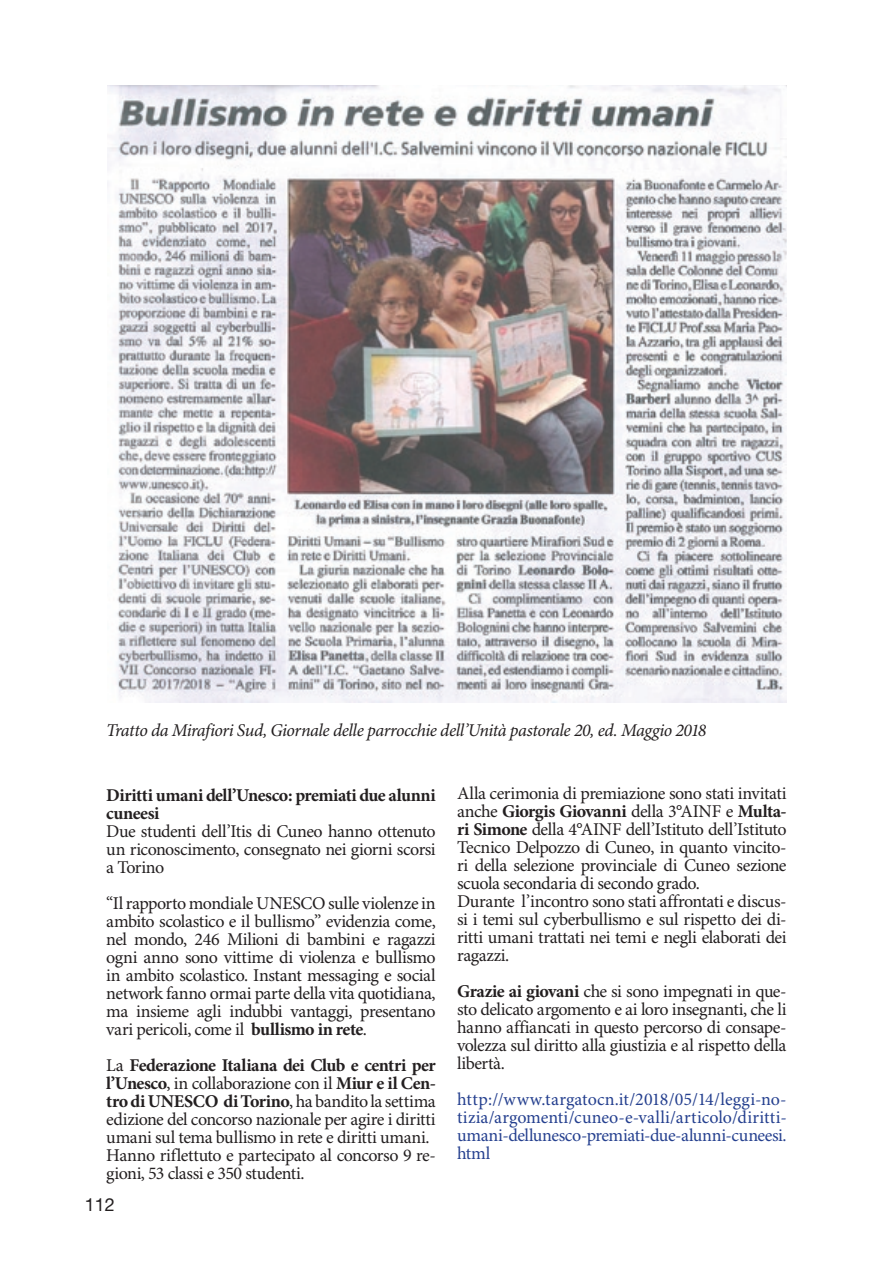
<style>
.page{position:relative;width:893px;height:1263px;background:#fff}
.page>*{position:absolute;margin:0;border:0;box-sizing:border-box;transform-origin:0 0}
.t1{font:18px/18px "Minion Pro";letter-spacing:-.025em;color:#231f20;text-align:justify}
.t2{font:18px/18px "Minion Pro";letter-spacing:-.02em;color:#25408f;text-align:justify}
.t3{font:italic 18px "Minion Pro";letter-spacing:-.025em;color:#231f20}
.t4{font:700 18px/18px "Minion Pro";letter-spacing:-.025em;color:#231f20}
.t5{font:18px "Helvetica Neue";color:#231f20}
.s1{font-weight:700}
</style>
<div class="page">
<img style="left:108px;top:85px;width:679px;height:617px">
<p class="t3" style="left:106px;top:719px;width:602px">Tratto da Mirafiori Sud, Giornale delle parrocchie dell’Unità pastorale 20, ed. Maggio 2018</p>
<p class="t4" style="left:106px;top:786px;width:331px">Diritti umani dell’Unesco: premiati due alunni cuneesi</p>
<p class="t1" style="left:106px;top:822px;width:331px">Due studenti dell’Itis di Cuneo hanno ottenuto un riconoscimento, consegnato nei giorni scorsi a Torino</p>
<p class="t1" style="left:106px;top:894px;width:331px">“Il rapporto mondiale UNESCO sulle violenze in ambito scolastico e il bullismo” evidenzia come, nel mondo, 246 Milioni di bambini e ragazzi ogni anno sono vittime di violenza e bullismo in ambito scolastico. Instant messaging e social network fanno ormai parte della vita quotidiana, ma insieme agli indubbi vantaggi, presentano vari pericoli, come il <span class="s1">bullismo in rete</span>.</p>
<p class="t1" style="left:106px;top:1056px;width:331px;text-align:left">La <span class="s1">Federazione Italiana dei Club e centri per l’Unesco</span>, in collaborazione con il <span class="s1">Miur e il Cen&shy;tro di UNESCO di Torino</span>, ha bandito la settima edizione del concorso nazionale per agire i diritti umani sul tema bullismo in rete e diritti umani.<br>Hanno riflettuto e partecipato al concorso 9 re&shy;gioni, 53 classi e 350 studenti.</p>
<p class="t5" style="left:85px;top:1193px;width:32px">112</p>
<p class="t1" style="left:457px;top:785px;width:331px;text-align:left">Alla cerimonia di premiazione sono stati invitati anche <span class="s1">Giorgis Giovanni</span> della 3°AINF e <span class="s1">Multa&shy;ri Simone</span> della 4°AINF dell’Istituto dell’Istituto Tecnico Delpozzo di Cuneo, in quanto vincito&shy;ri della selezione provinciale di Cuneo sezione scuola secondaria di secondo grado.<br>Durante l’incontro sono stati affrontati e discus&shy;si i temi sul cyberbullismo e sul rispetto dei di&shy;ritti umani trattati nei temi e negli elaborati dei ragazzi.</p>
<p class="t1" style="left:457px;top:983px;width:331px"><span class="s1">Grazie ai giovani</span> che si sono impegnati in que&shy;sto delicato argomento e ai loro insegnanti, che li hanno affiancati in questo percorso di consape&shy;volezza sul diritto alla giustizia e al rispetto della libertà.</p>
<p class="t2" style="left:457px;top:1091px;width:331px">http://www.targatocn.it/2018/05/14/leggi-no&shy;tizia/argomenti/cuneo-e-valli/articolo/diritti&shy;umani-dellunesco-premiati-due-alunni-cuneesi. html</p>
</div>
